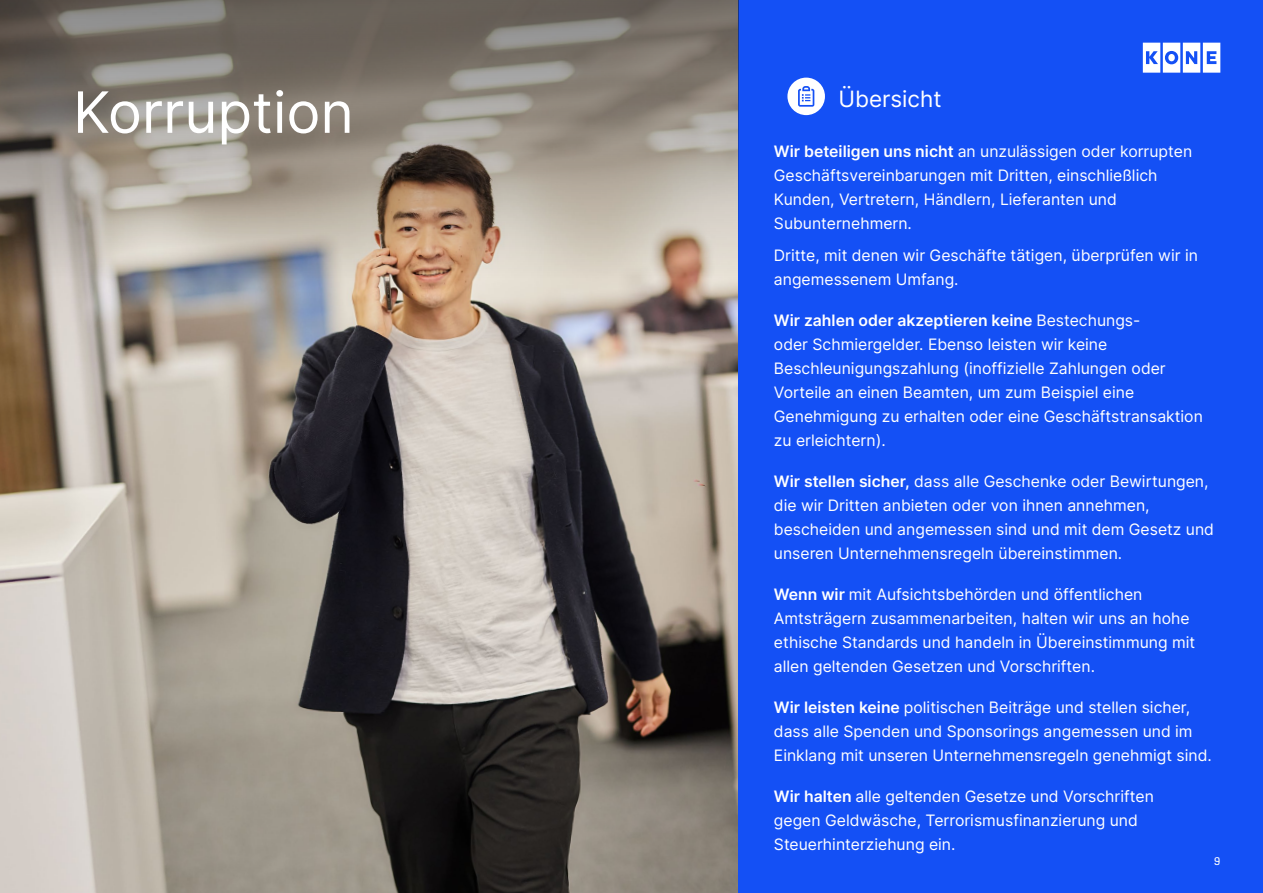
<style>
.page{position:relative;width:1263px;height:893px;background:#fff}
.page>*{position:absolute;margin:0;border:0;box-sizing:border-box;transform-origin:0 0}
.t1{font:57px "Inter";color:#fff}
.t2{font:22.5px "Inter";color:#fff}
.t3{font:15.75px/24px "Inter";color:#fff}
.t4{font:12px "KONE Information";color:#fff}
.s1{font-weight:600}
</style>
<div class="page">
<img style="left:0;top:281px;width:738px;height:612px">
<div style="left:738px;top:0;width:525px;height:893px;background:#1450f5"></div>
<svg style="left:1143px;top:43px;width:77px;height:30px"></svg>
<div style="left:787px;top:78px;width:38px;height:37px;background:#fff;border-radius:50%"></div>
<svg style="left:798px;top:86px;width:16px;height:21px"></svg>
<svg style="left:0;top:0;width:738px;height:281px;background:#968d83"></svg>
<h1 class="t1" style="left:73px;top:71px;width:282px">Korruption</h1>
<h2 class="t2" style="left:838px;top:83px;width:105px">Übersicht</h2>
<p class="t3" style="left:774px;top:139px;width:420px"><span class="s1">Wir beteiligen uns nicht</span> an unzulässigen oder korrupten Geschäftsvereinbarungen mit Dritten, einschließlich Kunden, Vertretern, Händlern, Lieferanten und Subunternehmern.</p>
<p class="t3" style="left:774px;top:243px;width:426px">Dritte, mit denen wir Geschäfte tätigen, überprüfen wir in angemessenem Umfang.</p>
<p class="t3" style="left:774px;top:308px;width:430px"><span class="s1">Wir zahlen oder akzeptieren keine</span> Bestechungs-<br>oder Schmiergelder. Ebenso leisten wir keine Beschleunigungszahlung (inoffizielle Zahlungen oder Vorteile an einen Beamten, um zum Beispiel eine Genehmigung zu erhalten oder eine Geschäftstransaktion zu erleichtern).</p>
<p class="t3" style="left:774px;top:469px;width:442px"><span class="s1">Wir stellen sicher,</span> dass alle Geschenke oder Bewirtungen, die wir Dritten anbieten oder von ihnen annehmen, bescheiden und angemessen sind und mit dem Gesetz und unseren Unternehmensregeln übereinstimmen.</p>
<p class="t3" style="left:774px;top:582px;width:423px"><span class="s1">Wenn wir</span> mit Aufsichtsbehörden und öffentlichen Amtsträgern zusammenarbeiten, halten wir uns an hohe ethische Standards und handeln in Übereinstimmung mit allen geltenden Gesetzen und Vorschriften.</p>
<p class="t3" style="left:774px;top:695px;width:439px"><span class="s1">Wir leisten keine</span> politischen Beiträge und stellen sicher, dass alle Spenden und Sponsorings angemessen und im<br>Einklang mit unseren Unternehmensregeln genehmigt sind.</p>
<p class="t3" style="left:774px;top:784px;width:381px"><span class="s1">Wir halten</span> alle geltenden Gesetze und Vorschriften gegen Geldwäsche, Terrorismusfinanzierung und<br>Steuerhinterziehung ein.</p>
<p class="t4" style="left:1214px;top:853px;width:8px">9</p>
</div>
